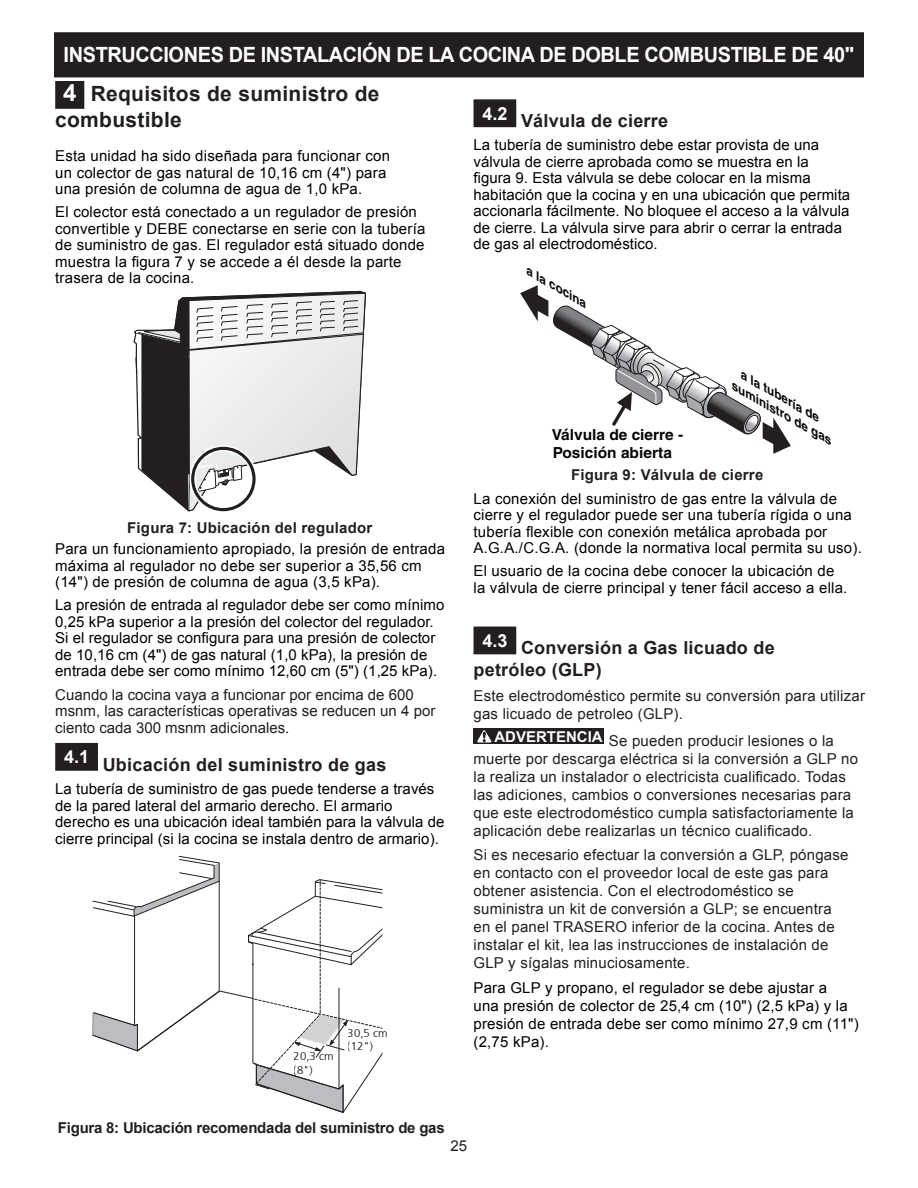
<style>
.page{position:relative;width:918px;height:1188px;background:#fff}
.page>*{position:absolute;margin:0;border:0;box-sizing:border-box;transform-origin:0 0}
.t1{font:700 21px/38.8px "Arial";letter-spacing:-.02em;color:#fff;scale:.95 1}
.t2{font:700 21px "Arial";letter-spacing:.015em;color:#231f20}
.t3{font:700 18px/21.6px "Arial";letter-spacing:.015em;color:#231f20}
.t4{font:700 15.3px/18.1px "Helvetica";color:#050504}
.t5{font:15px/16.5px "Arial";letter-spacing:.015em;color:#000}
.t6{font:15px/18px "Arial";letter-spacing:.015em;color:#231f20}
.t7{font:700 15px "Arial";letter-spacing:.015em;color:#231f20}
.t8{font:700 15px "Arial";letter-spacing:-.015em;color:#231f20}
.t9{font:italic 700 11.55px/13.8px "Helvetica";color:#050504;scale:1.16 1}
.t10{font:300 11.25px/13.5px "Frutiger";color:#050504}
.s1{font-size:24px}
.s2{color:#231f20}
</style>
<div class="page">
<div style="left:55px;top:33px;width:808px;height:44px;background:#231f20"></div>
<div style="left:54px;top:32px;width:810px;height:45px;border:2px solid #231f20"></div>
<div style="left:57px;top:82px;width:26px;height:25px;background:#231f20"></div>
<div style="left:55px;top:81px;width:29px;height:28px;border:3px solid #231f20"></div>
<div style="left:57px;top:744px;width:39px;height:25px;background:#231f20"></div>
<div style="left:55px;top:743px;width:43px;height:28px;border:3px solid #231f20"></div>
<div style="left:475px;top:101px;width:40px;height:25px;background:#231f20"></div>
<div style="left:474px;top:99px;width:42px;height:28px;border:3px solid #231f20"></div>
<div style="left:475px;top:628px;width:40px;height:25px;background:#231f20"></div>
<div style="left:474px;top:627px;width:42px;height:27px;border:3px solid #231f20"></div>
<div style="left:474px;top:728px;width:130px;height:16px;background:#231f20"></div>
<svg style="left:477px;top:730px;width:15px;height:12px"></svg>
<svg style="left:520px;top:285px;width:271px;height:169px"></svg>
<svg style="left:136px;top:291px;width:230px;height:221px"></svg>
<div style="left:190px;top:445px;width:67px;height:68px;border:6px solid #fff;border-radius:50%"></div>
<div style="left:191px;top:447px;width:65px;height:64px;border:3px solid #231f20;border-radius:50%"></div>
<svg style="left:92px;top:856px;width:291px;height:257px"></svg>
<h1 class="t1" style="left:63px;top:36px;width:834px">INSTRUCCIONES DE INSTALACIÓN DE LA COCINA DE DOBLE COMBUSTIBLE DE 40"<br><span class="s1">4</span> <span class="s2">Requisitos de suministro de</span></h1>
<h1 class="t2" style="left:55px;top:105px;width:128px">combustible</h1>
<p class="t5" style="left:55px;top:148px;width:336px">Esta unidad ha sido diseñada para funcionar con un colector de gas natural de 10,16 cm (4") para una presión de columna de agua de 1,0 kPa.</p>
<p class="t5" style="left:55px;top:204px;width:372px">El colector está conectado a un regulador de presión convertible y DEBE conectarse en serie con la tubería de suministro de gas. El regulador está situado donde muestra la figura 7 y se accede a él desde la parte trasera de la cocina.</p>
<p class="t3" style="left:482px;top:111px;width:187px"><sup>4.2</sup> Válvula de cierre</p>
<p class="t5" style="left:474px;top:137px;width:378px">La tubería de suministro debe estar provista de una válvula de cierre aprobada como se muestra en la figura 9. Esta válvula se debe colocar en la misma habitación que la cocina y en una ubicación que permita accionarla fácilmente. No bloquee el acceso a la válvula de cierre. La válvula sirve para abrir o cerrar la entrada de gas al electrodoméstico.</p>
<p class="t9" style="left:532px;top:265px;width:61px;rotate:30deg">a la cocina</p>
<p class="t7" style="left:127px;top:518px;width:247px">Figura 7: Ubicación del regulador</p>
<p class="t5" style="left:55px;top:541px;width:391px">Para un funcionamiento apropiado, la presión de entrada máxima al regulador no debe ser superior a 35,56 cm (14") de presión de columna de agua (3,5 kPa).</p>
<p class="t5" style="left:55px;top:597px;width:391px">La presión de entrada al regulador debe ser como mínimo 0,25 kPa superior a la presión del colector del regulador.<br>Si el regulador se configura para una presión de colector de 10,16 cm (4") de gas natural (1,0 kPa), la presión de entrada debe ser como mínimo 12,60 cm (5") (1,25 kPa).</p>
<p class="t6" style="left:55px;top:686px;width:382px;line-height:16.5px">Cuando la cocina vaya a funcionar por encima de 600 msnm, las características operativas se reducen un 4 por ciento cada 300 msnm adicionales.</p>
<p class="t3" style="left:64px;top:754px;width:324px"><sup>4.1</sup> Ubicación del suministro de gas</p>
<p class="t5" style="left:55px;top:781px;width:391px">La tubería de suministro de gas puede tenderse a través de la pared lateral del armario derecho. El armario derecho es una ubicación ideal también para la válvula de cierre principal (si la cocina se instala dentro de armario).</p>
<p class="t10" style="left:294px;top:1049px;width:41px">20,3 cm (8")</p>
<p class="t10" style="left:348px;top:1025px;width:41px">30,5 cm (12")</p>
<p class="t8" style="left:58px;top:1118px;width:388px">Figura 8: Ubicación recomendada del suministro de gas</p>
<p class="t9" style="left:745px;top:367px;width:100px;rotate:30deg">a la tubería de suministro de gas</p>
<p class="t4" style="left:552px;top:425px;width:133px">Válvula de cierre -<br>Posición abierta</p>
<p class="t7" style="left:571px;top:464px;width:194px">Figura 9: Válvula de cierre</p>
<p class="t5" style="left:474px;top:490px;width:390px">La conexión del suministro de gas entre la válvula de cierre y el regulador puede ser una tubería rígida o una tubería flexible con conexión metálica aprobada por A.G.A./C.G.A. (donde la normativa local permita su uso).</p>
<p class="t5" style="left:474px;top:563px;width:375px">El usuario de la cocina debe conocer la ubicación de la válvula de cierre principal y tener fácil acceso a ella.</p>
<p class="t3" style="left:474px;top:638px;width:303px;text-indent:9px"><sup>4.3</sup> Conversión a Gas licuado de petróleo (GLP)</p>
<p class="t6" style="left:474px;top:687px;width:393px">Este electrodoméstico permite su conversión para utilizar gas licuado de petroleo (GLP).</p>
<p class="t6" style="left:474px;top:731px;width:386px;text-indent:21px"><sup>ADVERTENCIA</sup> Se pueden producir lesiones o la muerte por descarga eléctrica si la conversión a GLP no la realiza un instalador o electricista cualificado. Todas las adiciones, cambios o conversiones necesarias para que este electrodoméstico cumpla satisfactoriamente la aplicación debe realizarlas un técnico cualificado.</p>
<p class="t6" style="left:474px;top:846px;width:376px">Si es necesario efectuar la conversión a GLP, póngase en contacto con el proveedor local de este gas para obtener asistencia. Con el electrodoméstico se suministra un kit de conversión a GLP; se encuentra en el panel TRASERO inferior de la cocina. Antes de instalar el kit, lea las instrucciones de instalación de GLP y sígalas minuciosamente.</p>
<p class="t5" style="left:474px;top:979px;width:387px;line-height:18px">Para GLP y propano, el regulador se debe ajustar a<br>una presión de colector de 25,4 cm (10") (2,5 kPa) y la presión de entrada debe ser como mínimo 27,9 cm (11") (2,75 kPa).</p>
<p class="t6" style="left:451px;top:1137px;width:18px">25</p>
</div>
